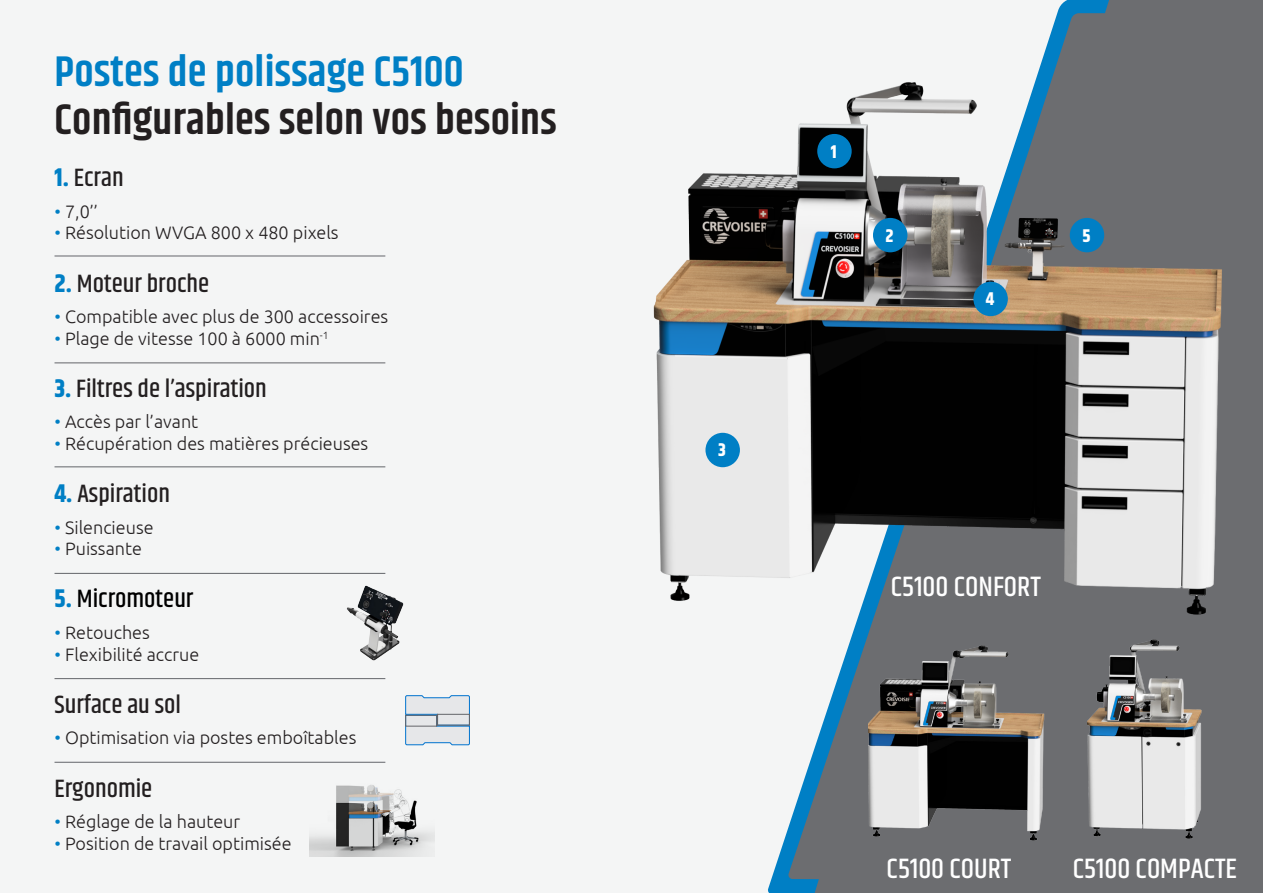
<style>
.page{position:relative;width:1263px;height:893px;background:#f4f5f5}
.page>*{position:absolute;margin:0;border:0;box-sizing:border-box;transform-origin:0 0}
.t1{font:600 43.2px "Khand";letter-spacing:.005em;color:#231f20}
.t2{font:600 43.2px "Khand";letter-spacing:.005em;color:#007fc5}
.t3{font:500 28.5px "Khand";color:#fff}
.t4{font:500 25.5px "Khand";color:#231f20}
.t5{font:500 25.5px "Khand";color:#000}
.t6{font:700 18.3px "Khand";color:#fff}
.t7{font:300 18px "Ubuntu";color:#231f20}
.s1{font-weight:700;color:#007fc5}
.s2{color:#007fc5}
</style>
<div class="page">
<div style="left:1110px;top:0;width:153px;height:893px;background:#6c6d70"></div>
<svg style="left:768px;top:0;width:342px;height:893px"></svg>
<img style="left:332px;top:584px;width:85px;height:84px;border-radius:42px">
<hr style="left:55px;top:256px;width:330px;height:1px;background:#63656a">
<hr style="left:55px;top:362px;width:330px;height:1px;background:#63656a">
<hr style="left:55px;top:466px;width:330px;height:1px;background:#63656a">
<hr style="left:55px;top:573px;width:330px;height:1px;background:#63656a">
<hr style="left:55px;top:678px;width:330px;height:1px;background:#63656a">
<img style="left:309px;top:785px;width:125px;height:72px">
<svg style="left:405px;top:695px;width:65px;height:51px"></svg>
<hr style="left:55px;top:762px;width:330px;height:1px;background:#63656a">
<img style="left:653px;top:81px;width:578px;height:536px">
<img style="left:868px;top:637px;width:196px;height:227px">
<img style="left:1088px;top:637px;width:175px;height:227px">
<div style="left:817px;top:134px;width:35px;height:34px;background:#007fc5;border-radius:50%"></div>
<div style="left:873px;top:218px;width:34px;height:34px;background:#007fc5;border-radius:50%"></div>
<div style="left:705px;top:433px;width:35px;height:34px;background:#007fc5;border-radius:50%"></div>
<div style="left:973px;top:282px;width:35px;height:34px;background:#007fc5;border-radius:50%"></div>
<div style="left:1070px;top:218px;width:34px;height:34px;background:#007fc5;border-radius:50%"></div>
<p class="t2" style="left:55px;top:43px;width:411px">Postes de polissage C5100</p>
<p class="t1" style="left:55px;top:91px;width:504px">Configurables selon vos besoins</p>
<p class="t4" style="left:55px;top:162px;width:71px"><span class="s1">1.</span> Ecran</p>
<p class="t7" style="left:55px;top:200px;width:45px"><span class="s2">•</span> 7,0’’</p>
<p class="t7" style="left:55px;top:222px;width:286px"><span class="s2">•</span> Résolution WVGA 800 x 480 pixels</p>
<p class="t4" style="left:55px;top:267px;width:156px"><span class="s1">2.</span> Moteur broche</p>
<p class="t7" style="left:55px;top:306px;width:335px"><span class="s2">•</span> Compatible avec plus de 300 accessoires</p>
<p class="t7" style="left:55px;top:327px;width:276px"><span class="s2">•</span> Plage de vitesse 100 à 6000 min<sup>-1</sup></p>
<p class="t4" style="left:55px;top:372px;width:214px"><span class="s1">3.</span> Filtres de l’aspiration</p>
<p class="t7" style="left:55px;top:411px;width:145px"><span class="s2">•</span> Accès par l’avant</p>
<p class="t7" style="left:55px;top:433px;width:315px"><span class="s2">•</span> Récupération des matières précieuses</p>
<p class="t4" style="left:55px;top:478px;width:117px"><span class="s1">4.</span> Aspiration</p>
<p class="t7" style="left:55px;top:516px;width:101px"><span class="s2">•</span> Silencieuse</p>
<p class="t7" style="left:55px;top:538px;width:89px"><span class="s2">•</span> Puissante</p>
<p class="t5" style="left:55px;top:583px;width:140px"><span class="s1">5.</span> Micromoteur</p>
<p class="t7" style="left:55px;top:622px;width:97px"><span class="s2">•</span> Retouches</p>
<p class="t7" style="left:55px;top:643px;width:146px"><span class="s2">•</span> Flexibilité accrue</p>
<p class="t4" style="left:55px;top:688px;width:128px">Surface au sol</p>
<p class="t7" style="left:55px;top:727px;width:303px"><span class="s2">•</span> Optimisation via postes emboîtables</p>
<p class="t4" style="left:55px;top:772px;width:99px">Ergonomie</p>
<p class="t7" style="left:55px;top:811px;width:187px"><span class="s2">•</span> Réglage de la hauteur</p>
<p class="t7" style="left:55px;top:832px;width:239px"><span class="s2">•</span> Position de travail optimisée</p>
<p class="t6" style="left:718px;top:437px;width:9px">3</p>
<p class="t6" style="left:831px;top:138px;width:7px">1</p>
<p class="t6" style="left:885px;top:222px;width:10px">2</p>
<p class="t6" style="left:986px;top:286px;width:10px">4</p>
<p class="t6" style="left:1082px;top:222px;width:10px">5</p>
<p class="t3" style="left:891px;top:569px;width:151px">C5100 CONFORT</p>
<p class="t3" style="left:887px;top:851px;width:126px">C5100 COURT</p>
<p class="t3" style="left:1073px;top:851px;width:166px">C5100 COMPACTE</p>
</div>
